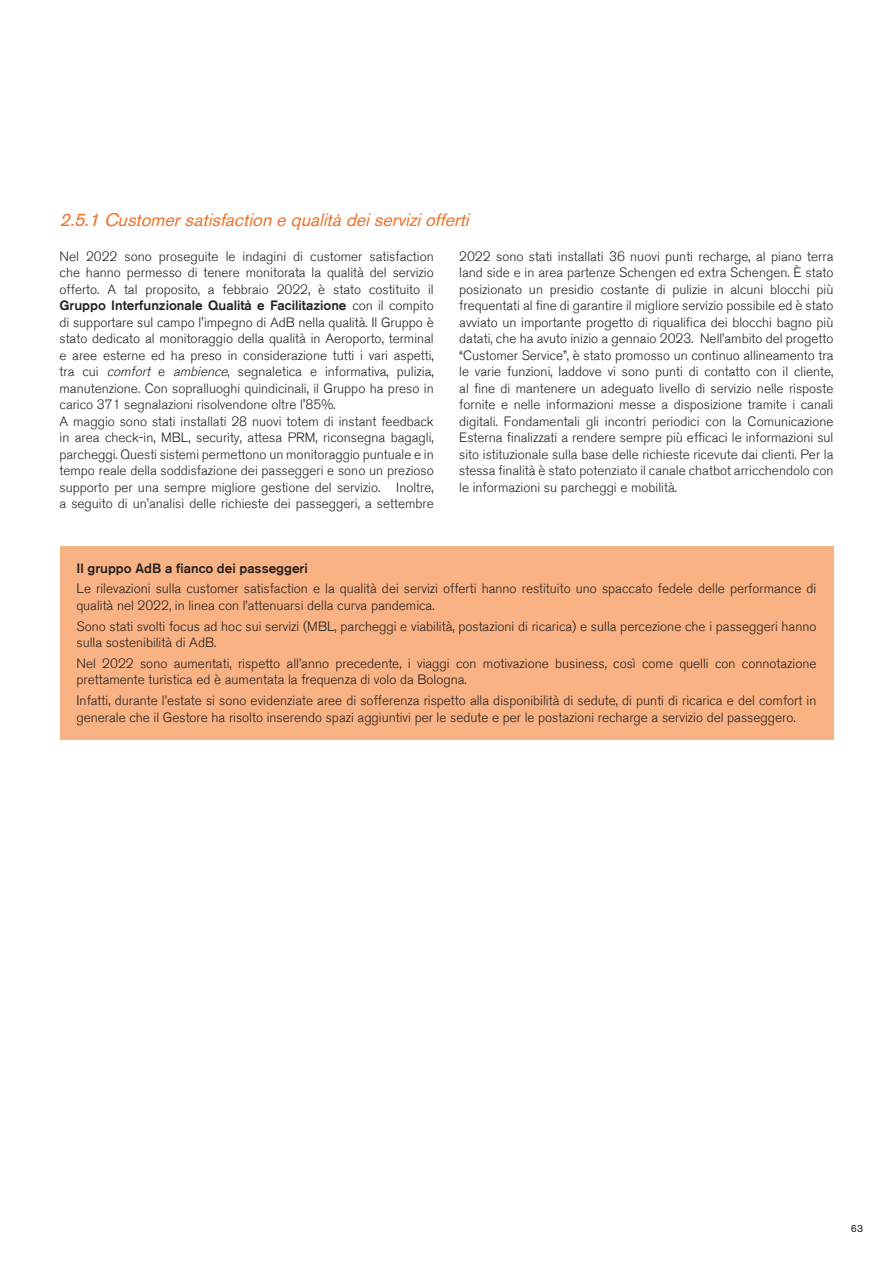
<style>
.page{position:relative;width:893px;height:1263px;background:#fff}
.page>*{position:absolute;margin:0;border:0;box-sizing:border-box;transform-origin:0 0}
.t1{font:italic 18px "Akzidenz Grotesk BE";color:#f36e23}
.t2{font:300 13.5px/16.5px "Akzidenz Grotesk BE";color:#231f20}
.t3{font:500 13.5px "Akzidenz Grotesk BE";color:#231f20}
.t4{font:10.5px "Akzidenz Grotesk BE";color:#231f20}
.s1{font-weight:500}
.s2{font-style:italic}
</style>
<div class="page">
<div style="left:60px;top:546px;width:773px;height:194px;background:#f9b283"></div>
<h1 class="t1" style="left:60px;top:209px;width:416px">2.5.1 Customersatisfaction e qualitàdeiserviziofferti</h1>
<p class="t2" style="left:60px;top:248px;width:376px">Nel 2022 sono proseguite le indagini di customer satisfaction che hanno permesso di tenere monitorata la qualità del servizio offerto. A tal proposito, a febbraio 2022, è stato costituito il <span class="s1">Gruppo Interfunzionale Qualità e Facilitazione</span> con il compito di supportare sul campo l'impegno di AdB nella qualità. Il Gruppo è stato dedicato al monitoraggio della qualità in Aeroporto, terminal e aree esterne ed ha preso in considerazione tutti i vari aspetti, tra cui <span class="s2">comfort</span> e <span class="s2">ambience</span>, segnaletica e informativa, pulizia, manutenzione. Con sopralluoghi quindicinali, il Gruppo ha preso in carico 371 segnalazioni risolvendone oltre l'85%.<br>A maggio sono stati installati 28 nuovi totem di instant feedback in area check-in, MBL, security, attesa PRM, riconsegna bagagli, parcheggi. Questi sistemi permettono un monitoraggio puntuale e in tempo reale della soddisfazione dei passeggeri e sono un prezioso supporto per una sempre migliore gestione del servizio. Inoltre, a seguito di un’analisi delle richieste dei passeggeri, a settembre</p>
<p class="t2" style="left:459px;top:248px;width:376px;text-align:justify">2022 sono stati installati 36 nuovi punti recharge, al piano terra land side e in area partenze Schengen ed extra Schengen. È stato posizionato un presidio costante di pulizie in alcuni blocchi più frequentati al fine di garantire il migliore servizio possibile ed è stato avviato un importante progetto di riqualifica dei blocchi bagno più datati, che ha avuto inizio a gennaio 2023. Nell’ambito del progetto “Customer Service”, è stato promosso un continuo allineamento tra le varie funzioni, laddove vi sono punti di contatto con il cliente, al fine di mantenere un adeguato livello di servizio nelle risposte fornite e nelle informazioni messe a disposizione tramite i canali digitali. Fondamentali gli incontri periodici con la Comunicazione Esterna finalizzati a rendere sempre più efficaci le informazioni sul sito istituzionale sulla base delle richieste ricevute dai clienti. Per la stessa finalità è stato potenziato il canale chatbot arricchendolo con le informazioni su parcheggi e mobilità.</p>
<p class="t3" style="left:77px;top:559px;width:233px">Il gruppo AdB a fianco dei passeggeri</p>
<p class="t2" style="left:77px;top:581px;width:741px">Le rilevazioni sulla customer satisfaction e la qualità dei servizi offerti hanno restituito uno spaccato fedele delle performance di qualità nel 2022, in linea con l’attenuarsi della curva pandemica.</p>
<p class="t2" style="left:77px;top:618px;width:741px">Sono stati svolti focus ad hoc sui servizi (MBL, parcheggi e viabilità, postazioni di ricarica) e sulla percezione che i passeggeri hanno sulla sostenibilità di AdB.</p>
<p class="t2" style="left:77px;top:655px;width:741px">Nel 2022 sono aumentati, rispetto all’anno precedente, i viaggi con motivazione business, così come quelli con connotazione prettamente turistica ed è aumentata la frequenza di volo da Bologna.</p>
<p class="t2" style="left:77px;top:692px;width:741px">Infatti, durante l’estate si sono evidenziate aree di sofferenza rispetto alla disponibilità di sedute, di punti di ricarica e del comfort in generale che il Gestore ha risolto inserendo spazi aggiuntivi per le sedute e per le postazioni recharge a servizio del passeggero.</p>
<p class="t4" style="left:851px;top:1222px;width:14px">63</p>
</div>
